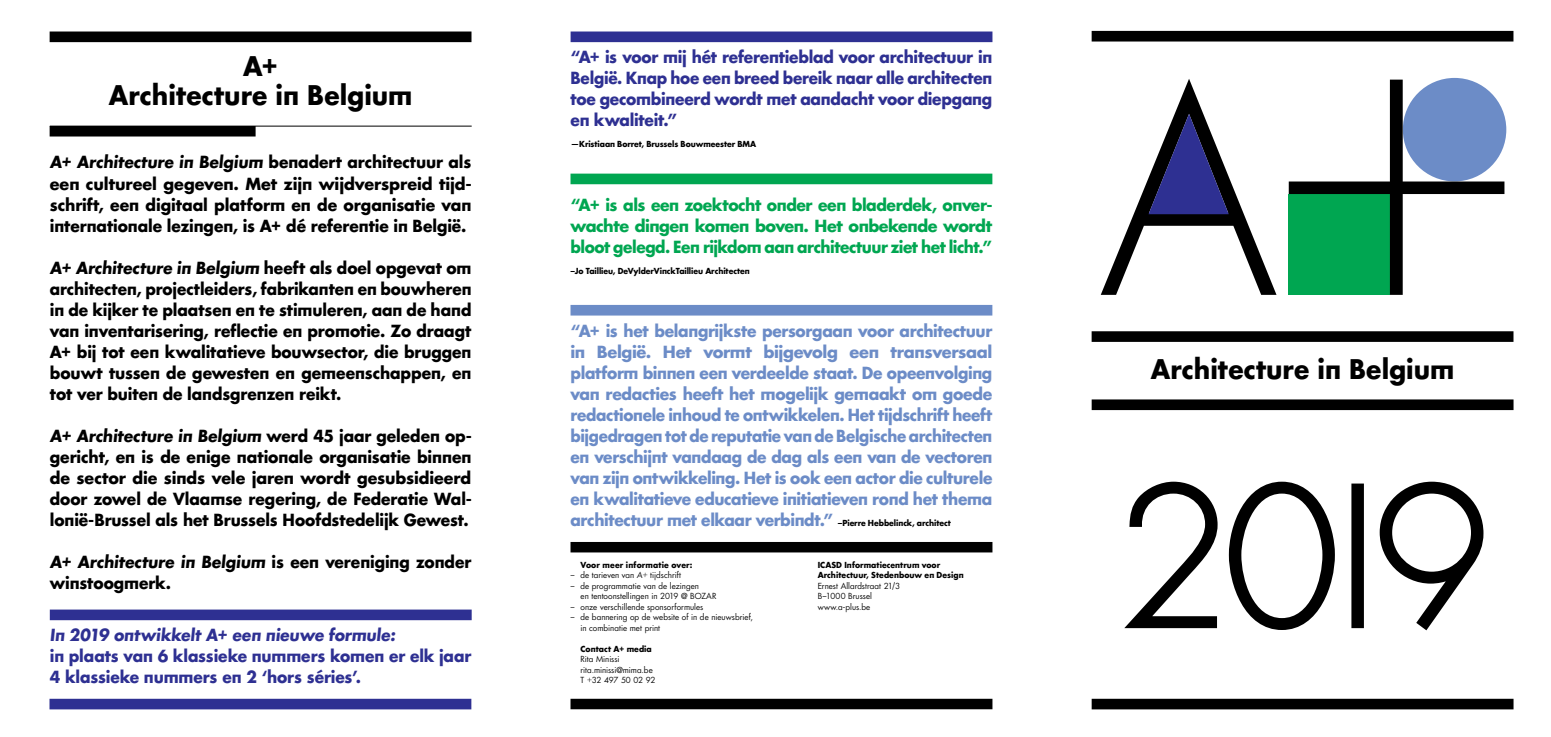
<style>
.page{position:relative;width:1551px;height:737px;background:#fff}
.page>*{position:absolute;margin:0;border:0;box-sizing:border-box;transform-origin:0 0}
.t1{font:300 186.99px "Futura";color:#000}
.t2{font:700 29.75px/29.8px "AEG Renner";letter-spacing:.005em;color:#000;text-align:center}
.t3{font:700 18.38px/21px "AEG Renner";letter-spacing:-.005em;color:#000;text-align:justify}
.t4{font:700 18.38px/21px "AEG Renner";letter-spacing:-.02em;color:#6c8cc7;text-align:justify}
.t5{font:700 18.38px/21px "AEG Renner";letter-spacing:-.01em;color:#2e3092}
.t6{font:700 18.38px/21px "AEG Renner";letter-spacing:-.025em;color:#00a651;text-align:justify}
.t7{font:9.19px/10.5px "AEG Renner";color:#000}
.t8{font:700 9.19px/10.5px "AEG Renner";letter-spacing:-.005em;color:#000}
.t9{font:700 9.19px "AEG Renner";letter-spacing:.015em;color:#000}
.s1{font-size:9.19px;color:#000}
</style>
<div class="page">
<div style="left:1091px;top:331px;width:422px;height:11px;background:#000"></div>
<div style="left:1091px;top:698px;width:422px;height:11px;background:#000"></div>
<div style="left:49px;top:698px;width:422px;height:11px;background:#2e3092"></div>
<div style="left:1091px;top:399px;width:422px;height:11px;background:#000"></div>
<div style="left:1091px;top:31px;width:422px;height:11px;background:#000"></div>
<svg style="left:1100px;top:79px;width:404px;height:216px"></svg>
<svg style="left:1148px;top:114px;width:80px;height:100px"></svg>
<div style="left:50px;top:609px;width:421px;height:11px;background:#2e3092"></div>
<div style="left:570px;top:174px;width:422px;height:10px;background:#00a651"></div>
<div style="left:570px;top:305px;width:422px;height:10px;background:#6c8cc7"></div>
<div style="left:50px;top:32px;width:421px;height:10px;background:#000"></div>
<div style="left:570px;top:32px;width:422px;height:10px;background:#2e3092"></div>
<div style="left:50px;top:126px;width:205px;height:10px;background:#000"></div>
<hr style="left:50px;top:126px;width:421px;height:1px;background:#000">
<div style="left:570px;top:542px;width:422px;height:10px;background:#000"></div>
<div style="left:570px;top:698px;width:422px;height:11px;background:#000"></div>
<svg style="left:1124px;top:481px;width:94px;height:148px"></svg>
<svg style="left:1228px;top:481px;width:107px;height:149px"></svg>
<div style="left:1351px;top:483px;width:12px;height:145px;border:4px solid #000"></div>
<svg style="left:1379px;top:481px;width:105px;height:150px"></svg>
<h2 class="t2" style="left:109px;top:50px;width:305px">A+<br>Architecture in Belgium</h2>
<p class="t3" style="left:50px;top:152px;width:423px">A+ Architecture in Belgium benadert architectuur als een cultureel gegeven. Met zijn wijdverspreid tijd&shy;schrift, een digitaal platform en de organisatie van internationale lezingen, is A+ dé referentie in België.</p>
<p class="t3" style="left:50px;top:257px;width:423px">A+ Architecture in Belgium heeft als doel opgevat om architecten, projectleiders, fabrikanten en bouwheren in de kijker te plaatsen en te stimuleren, aan de hand van inventarisering, reflectie en promotie. Zo draagt A+ bij tot een kwalitatieve bouwsector, die bruggen bouwt tussen de gewesten en gemeenschappen, en tot ver buiten de landsgrenzen reikt.</p>
<p class="t3" style="left:50px;top:425px;width:423px">A+ Architecture in Belgium werd 45 jaar geleden op&shy;gericht, en is de enige nationale organisatie binnen de sector die sinds vele jaren wordt gesubsidieerd door zowel de Vlaamse regering, de Federatie Wal&shy;lonië-Brussel als het Brussels Hoofdstedelijk Gewest.</p>
<p class="t3" style="left:50px;top:551px;width:423px">A+ Architecture in Belgium is een vereniging zonder winstoogmerk.</p>
<p class="t5" style="left:50px;top:624px;width:423px">In 2019 ontwikkelt A+ een nieuwe formule:<br>in plaats van 6 klassieke nummers komen er elk jaar<br>4 klassieke nummers en 2 ‘hors séries’.</p>
<p class="t5" style="left:570px;top:47px;width:423px;text-align:justify">“A+ is voor mij hét referentieblad voor architectuur in België. Knap hoe een breed bereik naar alle architecten toe gecombineerd wordt met aandacht voor diepgang en kwaliteit.”</p>
<p class="t8" style="left:570px;top:139px;width:187px">—Kristiaan Borret, Brussels Bouwmeester BMA</p>
<p class="t6" style="left:570px;top:194px;width:423px">“A+ is als een zoektocht onder een bladerdek, onver&shy;wachte dingen komen boven. Het onbekende wordt bloot gelegd. Een rijkdom aan architectuur ziet het licht.”</p>
<p class="t8" style="left:570px;top:265px;width:181px">–Jo Taillieu, DeVylderVinckTaillieu Architecten</p>
<p class="t4" style="left:570px;top:320px;width:423px">“A+ is het belangrijkste persorgaan voor architectuur in België. Het vormt bijgevolg een transversaal platform binnen een verdeelde staat. De opeenvolging van redacties heeft het mogelijk gemaakt om goede redactionele inhoud te ontwikkelen. Het tijdschrift heeft bijgedragen tot de reputatie van de Belgische architecten en verschijnt vandaag de dag als een van de vectoren van zijn ontwikkeling. Het is ook een actor die culturele en kwalitatieve educatieve initiatieven rond het thema architectuur met elkaar verbindt.” <span class="s1">–Pierre Hebbelinck, architect</span></p>
<p class="t9" style="left:580px;top:559px;width:113px">Voor meer informatie over:</p>
<p class="t7" style="left:570px;top:570px;width:112px">– de tarieven van A+ tijdschrift</p>
<p class="t7" style="left:580px;top:580px;width:137px;text-indent:-10px">– de programmatie van de lezingen<br>en tentoonstellingen in 2019 @ BOZAR</p>
<p class="t7" style="left:570px;top:601px;width:134px">– onze verschillende sponsorformules</p>
<p class="t7" style="left:580px;top:612px;width:174px;text-indent:-10px">– de bannering op de website of in de nieuwsbrief, in combinatie met print</p>
<p class="t8" style="left:580px;top:643px;width:73px">Contact A+ media</p>
<p class="t7" style="left:580px;top:654px;width:76px">Rita Minissi rita.minissi@mima.be<br>T +32 497 50 02 92</p>
<p class="t8" style="left:817px;top:559px;width:147px">ICASD Informatiecentrum voor<br>Architectuur, Stedenbouw en Design</p>
<p class="t7" style="left:817px;top:580px;width:84px">Ernest Allardstraat 21/3<br>B–1000 Brussel www.a-plus.be</p>
<h2 class="t2" style="left:1150px;top:353px;width:305px">Architecture in Belgium</h2>
<h1 class="t1" style="left:1115px;top:438px;width:376px">20I9</h1>
</div>
